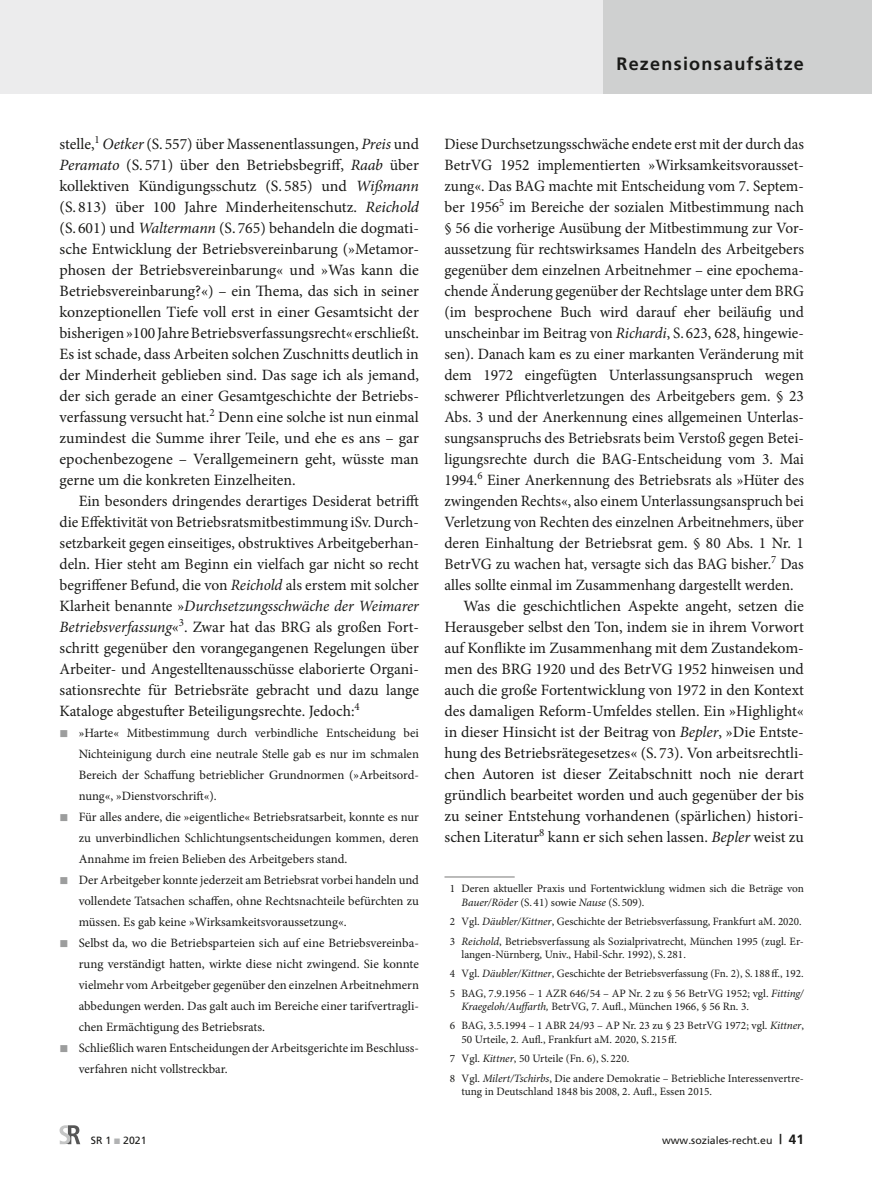
<style>
.page{position:relative;width:872px;height:1191px;background:#fff}
.page>*{position:absolute;margin:0;border:0;box-sizing:border-box;transform-origin:0 0}
.t1{font:700 18px "Frutiger";letter-spacing:.07em;color:#1a1a18}
.GS_Folge{font:15.75px/21px "Minion Pro";color:#1a1a18;text-align:justify}
.GS_Abstand_davor{font:15.75px/21px "Minion Pro";color:#1a1a18;text-align:justify;scale:.96 1}
.t2{font:12.75px/21px "Minion Pro";color:#1a1a18;text-align:justify}
.FN_Standard{font:11.25px/13.2px "Minion Pro";color:#1a1a18}
.FN_Linie{font:11.25px/13.2px "Minion Pro";color:#1a1a18}
.t3{font:10.5px "Frutiger";color:#1a1a18}
.s1{font-style:italic}
.s2{color:#b1b2b3}
.s3{font-weight:700;font-size:13.5px}
</style>
<div class="page">
<div style="left:0;top:0;width:872px;height:94px;background:#ececed"></div>
<div style="left:603px;top:0;width:269px;height:94px;background:#cfd0d0"></div>
<svg style="left:60px;top:1125px;width:20px;height:19px"></svg>
<hr style="left:444px;top:876px;width:70px;height:1px;background:#878786">
<p class="t1" style="left:616px;top:53px;width:189px">Rezensionsaufsätze</p>
<p class="GS_Folge" style="left:60px;top:133px;width:361px">stelle,<sup>1</sup> <span class="s1">Oetker</span> (S. 557) über Massenentlassungen, <span class="s1">Preis</span> und <span class="s1">Peramato</span> (S. 571) über den Betriebsbegriff, <span class="s1">Raab</span> über kollektiven Kündigungsschutz (S. 585) und <span class="s1">Wißmann </span>(S. 813) über 100 Jahre Minderheitenschutz. <span class="s1">Reichold </span>(S. 601) und <span class="s1">Waltermann</span> (S. 765) behandeln die dogmati&shy;sche Entwicklung der Betriebsvereinbarung (»Metamor&shy;phosen der Betriebsvereinbarung« und »Was kann die Betriebsvereinbarung?«) – ein Thema, das sich in seiner konzeptionellen Tiefe voll erst in einer Gesamtsicht der bisherigen »100 Jahre Betriebsverfassungsrecht« erschließt.<br>Es ist schade, dass Arbeiten solchen Zuschnitts deutlich in der Minderheit geblieben sind. Das sage ich als jemand, der sich gerade an einer Gesamtgeschichte der Betriebs&shy;verfassung versucht hat.<sup>2</sup> Denn eine solche ist nun einmal zumindest die Summe ihrer Teile, und ehe es ans – gar epochenbezogene – Verallgemeinern geht, wüsste man gerne um die konkreten Einzelheiten.</p>
<p class="GS_Folge" style="left:60px;top:490px;width:361px;text-indent:19px">Ein besonders dringendes derartiges Desiderat betrifft die Effektivität von Betriebsratsmitbestimmung iSv. Durch&shy;setzbarkeit gegen einseitiges, obstruktives Arbeitgeberhan&shy;deln. Hier steht am Beginn ein vielfach gar nicht so recht begriffener Befund, die von <span class="s1">Reichold</span> als erstem mit solcher Klarheit benannte »<span class="s1">Durchsetzungsschwäche der Weimarer Betriebsverfassung</span>«<sup>3</sup>. Zwar hat das BRG als großen Fort&shy;schritt gegenüber den vorangegangenen Regelungen über Arbeiter- und Angestelltenausschüsse elaborierte Organi&shy;sationsrechte für Betriebsräte gebracht und dazu lange Kataloge abgestufter Beteiligungsrechte. Jedoch:<sup>4</sup></p>
<p class="t2" style="left:79px;top:722px;width:342px">»Harte« Mitbestimmung durch verbindliche Entscheidung bei Nichteinigung durch eine neutrale Stelle gab es nur im schmalen Bereich der Schaffung betrieblicher Grundnormen (»Arbeitsord&shy;nung«, »Dienstvorschrift«).</p>
<p class="t2" style="left:79px;top:806px;width:342px">Für alles andere, die »eigentliche« Betriebsratsarbeit, konnte es nur zu unverbindlichen Schlichtungsentscheidungen kommen, deren Annahme im freien Belieben des Arbeitgebers stand.</p>
<p class="t2" style="left:79px;top:869px;width:342px">Der Arbeitgeber konnte jederzeit am Betriebsrat vorbei handeln und vollendete Tatsachen schaffen, ohne Rechtsnachteile befürchten zu müssen. Es gab keine »Wirksamkeitsvoraussetzung«.</p>
<p class="t2" style="left:79px;top:932px;width:342px">Selbst da, wo die Betriebsparteien sich auf eine Betriebsvereinba&shy;rung verständigt hatten, wirkte diese nicht zwingend. Sie konnte vielmehr vom Arbeitgeber gegenüber den einzelnen Arbeitnehmern abbedungen werden. Das galt auch im Bereiche einer tarifvertragli&shy;chen Ermächtigung des Betriebsrats.</p>
<p class="t2" style="left:79px;top:1037px;width:342px">Schließlich waren Entscheidungen der Arbeitsgerichte im Beschluss&shy;verfahren nicht vollstreckbar.</p>
<p class="GS_Abstand_davor" style="left:444px;top:133px;width:376px">Diese Durchsetzungsschwäche endete erst mit der durch das BetrVG 1952 implementierten »Wirksamkeitsvorausset&shy;zung«. Das BAG machte mit Entscheidung vom 7. Septem&shy;ber 1956<sup>5</sup> im Bereiche der sozialen Mitbestimmung nach § 56 die vorherige Ausübung der Mitbestimmung zur Vor&shy;aussetzung für rechtswirksames Handeln des Arbeitgebers gegenüber dem einzelnen Arbeitnehmer – eine epochema&shy;chende Änderung gegenüber der Rechtslage unter dem BRG (im besprochene Buch wird darauf eher beiläufig und unscheinbar im Beitrag von <span class="s1">Richardi</span>, S. 623, 628, hingewie&shy;sen). Danach kam es zu einer markanten Veränderung mit dem 1972 eingefügten Unterlassungsanspruch wegen schwerer Pflichtverletzungen des Arbeitgebers gem. § 23<br>Abs. 3 und der Anerkennung eines allgemeinen Unterlas&shy;sungsanspruchs des Betriebsrats beim Verstoß gegen Betei&shy;ligungsrechte durch die BAG-Entscheidung vom 3. Mai 1994.<sup>6</sup> Einer Anerkennung des Betriebsrats als »Hüter des zwingenden Rechts«, also einem Unterlassungsanspruch bei Verletzung von Rechten des einzelnen Arbeitnehmers, über deren Einhaltung der Betriebsrat gem. § 80 Abs. 1 Nr. 1<br>BetrVG zu wachen hat, versagte sich das BAG bisher.<sup>7</sup> Das alles sollte einmal im Zusammenhang dargestellt werden.</p>
<p class="GS_Folge" style="left:444px;top:595px;width:361px;text-indent:19px">Was die geschichtlichen Aspekte angeht, setzen die Herausgeber selbst den Ton, indem sie in ihrem Vorwort auf Konflikte im Zusammenhang mit dem Zustandekom&shy;men des BRG 1920 und des BetrVG 1952 hinweisen und auch die große Fortentwicklung von 1972 in den Kontext des damaligen Reform-Umfeldes stellen. Ein »Highlight« in dieser Hinsicht ist der Beitrag von <span class="s1">Bepler</span>, »Die Entste&shy;hung des Betriebsrätegesetzes« (S. 73). Von arbeitsrechtli&shy;chen Autoren ist dieser Zeitabschnitt noch nie derart gründlich bearbeitet worden und auch gegenüber der bis zu seiner Entstehung vorhandenen (spärlichen) histori&shy;schen Literatur<sup>8</sup> kann er sich sehen lassen. <span class="s1">Bepler</span> weist zu</p>
<p class="FN_Linie" style="left:461px;top:882px;width:344px;text-indent:-12px">1 Deren aktueller Praxis und Fortentwicklung widmen sich die Beträge von<br><span class="s1">Bauer/Röder</span> (S. 41) sowie <span class="s1">Nause</span> (S. 509).</p>
<p class="FN_Standard" style="left:450px;top:915px;width:353px">2 Vgl. <span class="s1">Däubler/Kittner</span>, Geschichte der Betriebsverfassung, Frankfurt aM. 2020.</p>
<p class="FN_Standard" style="left:461px;top:934px;width:344px;text-indent:-12px">3 <span class="s1">Reichold</span>, Betriebsverfassung als Sozialprivatrecht, München 1995 (zugl. Er&shy;langen-Nürnberg, Univ., Habil-Schr. 1992), S. 281.</p>
<p class="FN_Standard" style="left:450px;top:967px;width:355px">4 Vgl. <span class="s1">Däubler/Kittner</span>, Geschichte der Betriebsverfassung (Fn. 2), S. 188ff., 192.</p>
<p class="FN_Standard" style="left:461px;top:986px;width:344px;text-indent:-12px">5 BAG, 7.9.1956 – 1 AZR 646/54 – AP Nr. 2 zu § 56 BetrVG 1952; vgl. <span class="s1">Fitting/<br>Kraegeloh/Auffarth,</span> BetrVG, 7. Aufl., München 1966, § 56 Rn. 3.</p>
<p class="FN_Standard" style="left:461px;top:1019px;width:344px;text-indent:-12px">6 BAG, 3.5.1994 – 1 ABR 24/93 – AP Nr. 23 zu § 23 BetrVG 1972; vgl. <span class="s1">Kittner</span>,<br>50 Urteile, 2. Aufl., Frankfurt aM. 2020, S. 215ff.</p>
<p class="FN_Standard" style="left:450px;top:1051px;width:181px">7 Vgl. <span class="s1">Kittner</span>, 50 Urteile (Fn. 6), S. 220.</p>
<p class="FN_Standard" style="left:461px;top:1071px;width:344px;text-indent:-12px">8 Vgl. <span class="s1">Milert/Tschirbs</span>, Die andere Demokratie – Betriebliche Interessenvertre&shy;tung in Deutschland 1848 bis 2008, 2. Aufl., Essen 2015.</p>
<p class="t3" style="left:91px;top:1134px;width:57px">SR 1 <span class="s2">■</span> 2021</p>
<p class="t3" style="left:662px;top:1134px;width:143px">www.soziales-recht.eu <span class="s3">| 41</span></p>
</div>
